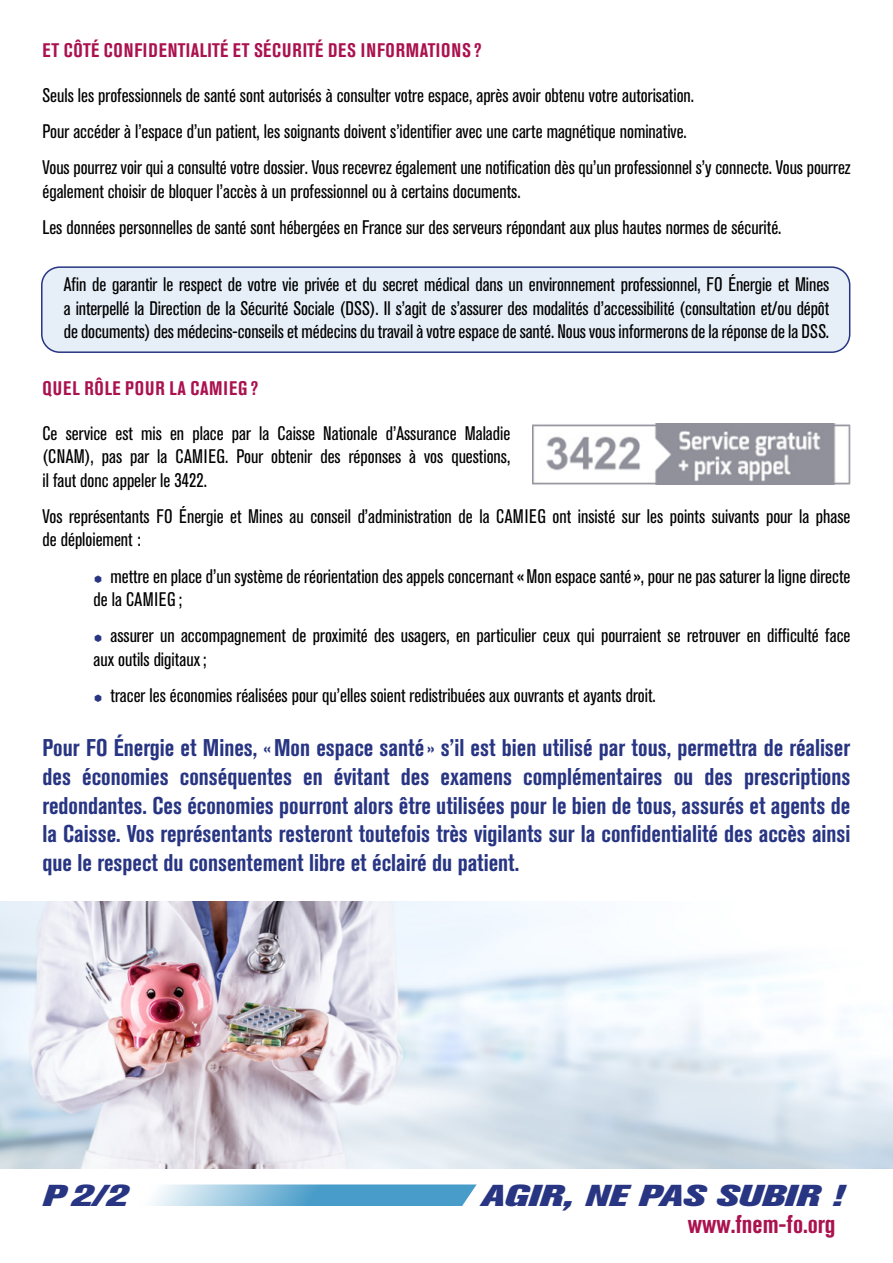
<style>
.page{position:relative;width:893px;height:1263px;background:#fff}
.page>*{position:absolute;margin:0;border:0;box-sizing:border-box;transform-origin:0 0}
.t1{font:italic 800 30px "Akzidenz Grotesk Pro";color:#283583;scale:1.4 1}
.t2{font:700 condensed 25.5px "Akzidenz Grotesk Pro";color:#aa124f}
.t3{font:700 condensed 24px/28.8px "Akzidenz Grotesk Pro";color:#283583;text-align:justify}
.t4{font:condensed 19.5px/23.4px "Akzidenz Grotesk Pro";color:#000}
.t5{font:700 condensed 19.5px "Akzidenz Grotesk Pro";letter-spacing:.045em;color:#aa124f}
</style>
<div class="page">
<svg style="left:151px;top:1184px;width:326px;height:22px"></svg>
<div style="left:42px;top:267px;width:808px;height:85px;background:#e6eef7;border-radius:18px"></div>
<div style="left:41px;top:266px;width:809px;height:87px;border:2px solid #283583;border-radius:18px"></div>
<img style="left:533px;top:423px;width:318px;height:62px">
<img style="left:0;top:901px;width:893px;height:267px">
<p class="t5" style="left:43px;top:38px;width:440px">ET CÔTÉ CONFIDENTIALITÉ ET SÉCURITÉ DES INFORMATIONS?</p>
<p class="t4" style="left:43px;top:76px;width:810px;line-height:36.2px">Seuls les professionnels de santé sont autorisés à consulter votre espace, après avoir obtenu votre autorisation.<br>Pour accéder à l’espace d’un patient, les soignants doivent s’identifier avec une carte magnétique nominative.<br>Vous pourrez voir qui a consulté votre dossier. Vous recevrez également une notification dès qu’un professionnel s’y connecte. Vous pourrez</p>
<p class="t4" style="left:43px;top:172px;width:740px;line-height:36.2px">également choisir de bloquer l’accès à un professionnel ou à certains documents.<br>Les données personnelles de santé sont hébergées en France sur des serveurs répondant aux plus hautes normes de sécurité.</p>
<p class="t4" style="left:64px;top:272px;width:767px;text-align:justify">Afin de garantir le respect de votre vie privée et du secret médical dans un environnement professionnel, FO Énergie et Mines a interpellé la Direction de la Sécurité Sociale (DSS). Il s’agit de s’assurer des modalités d’accessibilité (consultation et/ou dépôt de documents) des médecins-conseils et médecins du travail à votre espace de santé. Nous vous informerons de la réponse de la DSS.</p>
<p class="t5" style="left:43px;top:376px;width:217px">QUEL RÔLE POUR LA CAMIEG?</p>
<p class="t4" style="left:43px;top:421px;width:469px;text-align:justify">Ce service est mis en place par la Caisse Nationale d’Assurance Maladie (CNAM), pas par la CAMIEG. Pour obtenir des réponses à vos questions, il faut donc appeler le 3422.</p>
<p class="t4" style="left:43px;top:504px;width:809px">Vos représentants FO Énergie et Mines au conseil d’administration de la CAMIEG ont insisté sur les points suivants pour la phase de déploiement :</p>
<p class="t4" style="left:94px;top:563px;width:758px;text-indent:17px">mettre en place d’un système de réorientation des appels concernant «Mon espace santé», pour ne pas saturer la ligne directe de la CAMIEG;</p>
<p class="t4" style="left:94px;top:623px;width:758px;text-indent:17px">assurer un accompagnement de proximité des usagers, en particulier ceux qui pourraient se retrouver en difficulté face aux outils digitaux;</p>
<p class="t4" style="left:111px;top:683px;width:547px">tracer les économies réalisées pour qu’elles soient redistribuées aux ouvrants et ayants droit.</p>
<p class="t3" style="left:43px;top:733px;width:809px">Pour FO Énergie et Mines, «Mon espace santé» s’il est bien utilisé par tous, permettra de réaliser des économies conséquentes en évitant des examens complémentaires ou des prescriptions redondantes. Ces économies pourront alors être utilisées pour le bien de tous, assurés et agents de la Caisse. Vos représentants resteront toutefois très vigilants sur la confidentialité des accès ainsi que le respect du consentement libre et éclairé du patient.</p>
<h1 class="t1" style="left:43px;top:1176px;width:62px">P2/2</h1>
<h1 class="t1" style="left:481px;top:1176px;width:260px">AGIR, NE PAS SUBIR !</h1>
<h2 class="t2" style="left:688px;top:1208px;width:149px">www.fnem-fo.org</h2>
</div>
